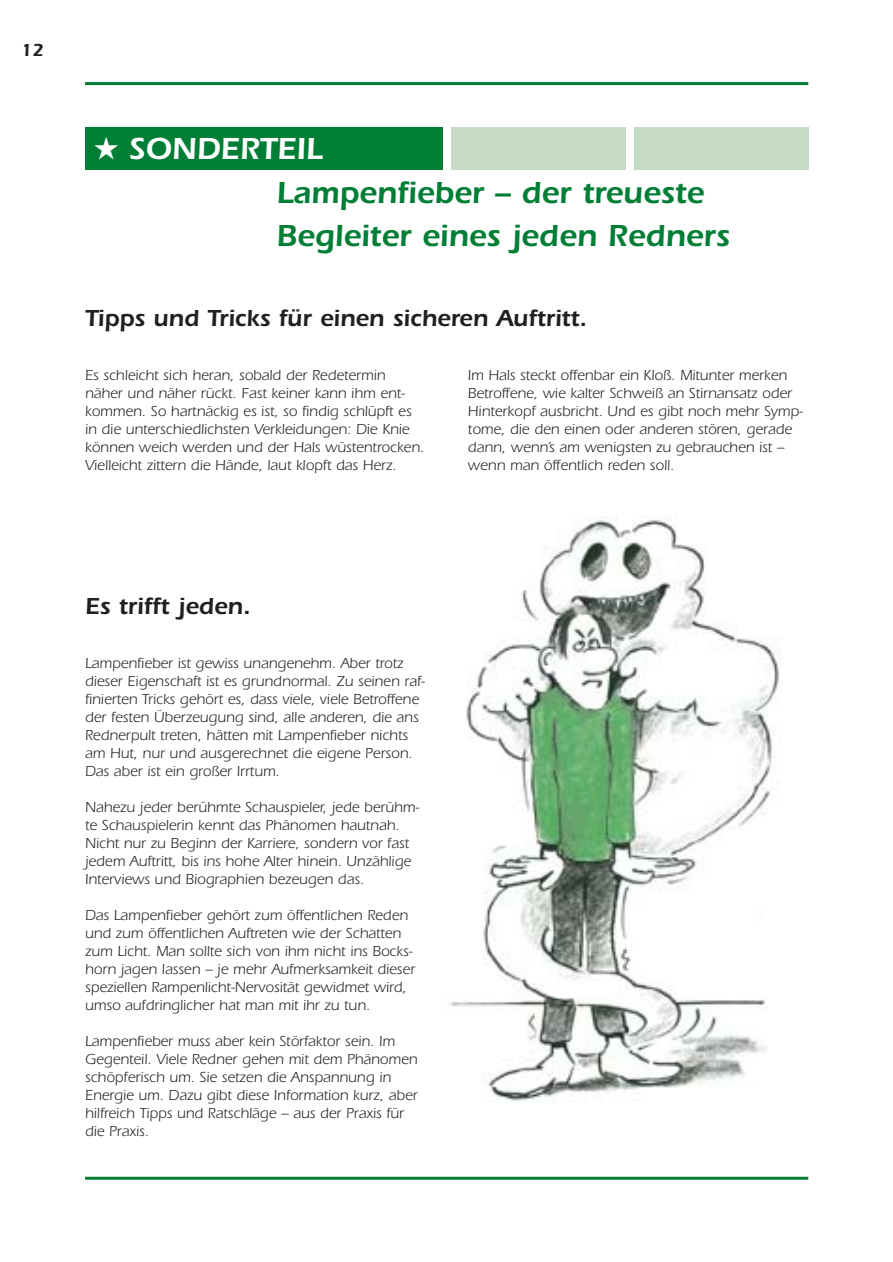
<style>
.page{position:relative;width:893px;height:1262px;background:#fff}
.page>*{position:absolute;margin:0;border:0;box-sizing:border-box;transform-origin:0 0}
.t1{font:600 31.5px/43.5px "Itc Eras";color:#007e35}
.t2{font:600 31.5px "Itc Eras";color:#fff}
.t3{font:600 24px "Itc Eras";color:#231f1f}
.t4{font:600 18px "Itc Eras";color:#231f1f}
.t5{font:15px/18px "Itc Eras";color:#231f1f}
</style>
<div class="page">
<hr style="left:85px;top:82px;width:723px;height:3px;background:#007e35">
<hr style="left:85px;top:1176px;width:723px;height:3px;background:#007e35">
<img style="left:450px;top:516px;width:330px;height:586px">
<div style="left:85px;top:128px;width:357px;height:42px;background:#007e35"></div>
<div style="left:451px;top:128px;width:174px;height:42px;background:#c5dbc6"></div>
<div style="left:634px;top:128px;width:174px;height:42px;background:#c5dbc6"></div>
<p class="t4" style="left:21px;top:44px;width:24px">12</p>
<h1 class="t2" style="left:94px;top:138px;width:230px">★ SONDERTEIL</h1>
<h1 class="t1" style="left:276px;top:174px;width:454px">Lampenfieber – der treueste<br>Begleiter eines jeden Redners</h1>
<h2 class="t3" style="left:85px;top:310px;width:503px">Tipps und Tricks für einen sicheren Auftritt.</h2>
<p class="t5" style="left:85px;top:367px;width:341px">Es schleicht sich heran, sobald der Redetermin näher und näher rückt. Fast keiner kann ihm ent&shy;kommen. So hartnäckig es ist, so findig schlüpft es in die unterschiedlichsten Verkleidungen: Die Knie können weich werden und der Hals wüstentrocken.<br>Vielleicht zittern die Hände, laut klopft das Herz.</p>
<p class="t5" style="left:468px;top:367px;width:336px">Im Hals steckt offenbar ein Kloß. Mitunter merken Betroffene, wie kalter Schweiß an Stirnansatz oder Hinterkopf ausbricht. Und es gibt noch mehr Symp&shy;tome, die den einen oder anderen stören, gerade dann, wenn’s am wenigsten zu gebrauchen ist – wenn man öffentlich reden soll.</p>
<h2 class="t3" style="left:85px;top:598px;width:167px">Es trifft jeden.</h2>
<p class="t5" style="left:85px;top:655px;width:341px">Lampenfieber ist gewiss unangenehm. Aber trotz dieser Eigenschaft ist es grundnormal. Zu seinen raf&shy;finierten Tricks gehört es, dass viele, viele Betroffene der festen Überzeugung sind, alle anderen, die ans Rednerpult treten, hätten mit Lampenfieber nichts am Hut, nur und ausgerechnet die eigene Person.<br>Das aber ist ein großer Irrtum.</p>
<p class="t5" style="left:85px;top:799px;width:335px">Nahezu jeder berühmte Schauspieler, jede berühm&shy;te Schauspielerin kennt das Phänomen hautnah.<br>Nicht nur zu Beginn der Karriere, sondern vor fast jedem Auftritt, bis ins hohe Alter hinein. Unzählige Interviews und Biographien bezeugen das.</p>
<p class="t5" style="left:85px;top:907px;width:332px">Das Lampenfieber gehört zum öffentlichen Reden und zum öffentlichen Auftreten wie der Schatten zum Licht. Man sollte sich von ihm nicht ins Bocks&shy;horn jagen lassen – je mehr Aufmerksamkeit dieser speziellen Rampenlicht-Nervosität gewidmet wird, umso aufdringlicher hat man mit ihr zu tun.</p>
<p class="t5" style="left:85px;top:1033px;width:334px">Lampenfieber muss aber kein Störfaktor sein. Im Gegenteil. Viele Redner gehen mit dem Phänomen schöpferisch um. Sie setzen die Anspannung in Energie um. Dazu gibt diese Information kurz, aber hilfreich Tipps und Ratschläge – aus der Praxis für die Praxis.</p>
</div>
